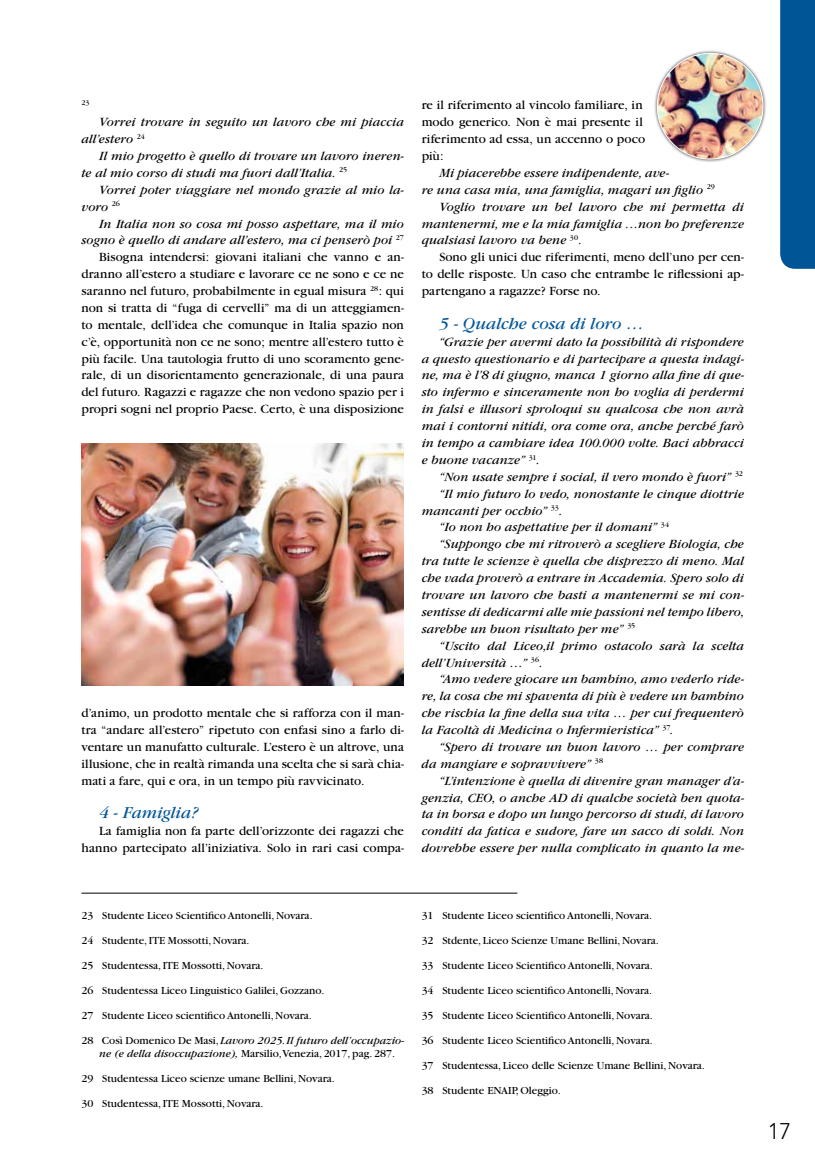
<style>
.page{position:relative;width:815px;height:1170px;background:#fff}
.page>*{position:absolute;margin:0;border:0;box-sizing:border-box;transform-origin:0 0}
.t1{font:300 22.5px "Avenir";color:#000}
.t2{font:italic 17.5px "Garamond";color:#005597}
.t3{font:italic 13.12px/16.9px "Garamond";letter-spacing:.005em;color:#000}
.t4{font:13.12px/16.9px "Garamond";letter-spacing:.005em;color:#000;text-align:right}
.t5{font:11.25px "Garamond";color:#000}
.t6{font:italic 11.25px/12.5px "Garamond";color:#000}
.t7{font:7.62px "Garamond";color:#000}
.s1{font-style:italic}
.s2{font-style:normal}
</style>
<div class="page">
<div style="left:780px;top:0;width:35px;height:269px;background:#005597"></div>
<div style="left:654px;top:50px;width:113px;height:113px;background:#000;opacity:.75"></div>
<img style="left:657px;top:53px;width:106px;height:106px;border-radius:53px">
<img style="left:81px;top:443px;width:323px;height:242px">
<hr style="left:81px;top:892px;width:436px;height:1px;background:#000">
<p class="t7" style="left:81px;top:99px;width:10px">23</p>
<p class="t3" style="left:81px;top:114px;width:324px;text-indent:18px">Vorrei trovare in seguito un lavoro che mi piaccia all’estero <sup>24</sup></p>
<p class="t3" style="left:81px;top:148px;width:324px;text-indent:18px">Il mio progetto è quello di trovare un lavoro ineren&shy;te al mio corso di studi ma fuori dall’Italia. <sup>25</sup></p>
<p class="t3" style="left:81px;top:181px;width:324px;text-indent:18px">Vorrei poter viaggiare nel mondo grazie al mio la&shy;voro <sup>26</sup></p>
<p class="t4" style="left:81px;top:215px;width:324px"><span class="s1">In Italia non so cosa mi posso aspettare, ma il mio sogno è quello di andare all’estero, ma ci penserò poi</span> <sup>27<br></sup>Bisogna intendersi: giovani italiani che vanno e an&shy;dranno all’estero a studiare e lavorare ce ne sono e ce ne saranno nel futuro, probabilmente in egual misura <sup>28</sup>: qui non si tratta di “fuga di cervelli” ma di un atteggiamen&shy;to mentale, dell’idea che comunque in Italia spazio non c’è, opportunità non ce ne sono; mentre all’estero tutto è più facile. Una tautologia frutto di uno scoramento gene&shy;rale, di un disorientamento generazionale, di una paura del futuro. Ragazzi e ragazze che non vedono spazio per i propri sogni nel proprio Paese. Certo, è una disposizione</p>
<p class="t4" style="left:81px;top:704px;width:324px;text-align:justify">d’animo, un prodotto mentale che si rafforza con il man&shy;tra “andare all’estero” ripetuto con enfasi sino a farlo di&shy;ventare un manufatto culturale. L’estero è un altrove, una illusione, che in realtà rimanda una scelta che si sarà chia&shy;mati a fare, qui e ora, in un tempo più ravvicinato.</p>
<h2 class="t2" style="left:99px;top:804px;width:101px">4 - Famiglia?</h2>
<p class="t4" style="left:81px;top:822px;width:324px">La famiglia non fa parte dell’orizzonte dei ragazzi che hanno partecipato all’iniziativa. Solo in rari casi compa-</p>
<p class="t4" style="left:422px;top:97px;width:225px;text-align:left">re il riferimento al vincolo familiare, in modo generico. Non è mai presente il riferimento ad essa, un accenno o poco più:</p>
<p class="t3" style="left:439px;top:164px;width:231px">Mi piacerebbe essere indipendente, ave-</p>
<p class="t3" style="left:422px;top:181px;width:295px">re una casa mia, una famiglia, magari un figlio <sup>29</sup></p>
<p class="t3" style="left:439px;top:198px;width:306px">Voglio trovare un bel lavoro che mi permetta di</p>
<p class="t3" style="left:422px;top:215px;width:324px">mantenermi, me e la mia famiglia …non ho preferenze</p>
<p class="t3" style="left:422px;top:232px;width:161px">qualsiasi lavoro va bene <sup>30</sup><span class="s2">.</span></p>
<p class="t4" style="left:439px;top:249px;width:306px">Sono gli unici due riferimenti, meno dell’uno per cen-</p>
<p class="t4" style="left:422px;top:266px;width:324px">to delle risposte. Un caso che entrambe le riflessioni ap-</p>
<p class="t4" style="left:422px;top:283px;width:180px">partengano a ragazze? Forse no.</p>
<h2 class="t2" style="left:439px;top:314px;width:206px">5 - Qualche cosa di loro …</h2>
<p class="t3" style="left:422px;top:333px;width:324px;text-align:justify;text-indent:18px">“Grazie per avermi dato la possibilità di rispondere a questo questionario e di partecipare a questa indagi&shy;ne, ma è l’8 di giugno, manca 1 giorno alla fine di que&shy;sto infermo e sinceramente non ho voglia di perdermi in falsi e illusori sproloqui su qualcosa che non avrà mai i contorni nitidi, ora come ora, anche perché farò in tempo a cambiare idea 100.000 volte. Baci abbracci e buone vacanze” <sup>31</sup>.</p>
<p class="t3" style="left:439px;top:468px;width:305px">“Non usate sempre i social, il vero mondo è fuori” <sup>32</sup></p>
<p class="t3" style="left:439px;top:485px;width:306px">“Il mio futuro lo vedo, nonostante le cinque diottrie</p>
<p class="t3" style="left:422px;top:502px;width:142px">mancanti per occhio” <sup>33</sup>.</p>
<p class="t3" style="left:439px;top:519px;width:231px">“Io non ho aspettative per il domani” <sup>34</sup></p>
<p class="t3" style="left:439px;top:536px;width:306px">“Suppongo che mi ritroverò a scegliere Biologia, che</p>
<p class="t3" style="left:422px;top:553px;width:324px">tra tutte le scienze è quella che disprezzo di meno. Mal</p>
<p class="t3" style="left:422px;top:569px;width:324px">che vada proverò a entrare in Accademia. Spero solo di</p>
<p class="t3" style="left:422px;top:586px;width:324px">trovare un lavoro che basti a mantenermi se mi con-</p>
<p class="t3" style="left:422px;top:603px;width:324px">sentisse di dedicarmi alle mie passioni nel tempo libero,</p>
<p class="t3" style="left:422px;top:620px;width:215px">sarebbe un buon risultato per me” <sup>35</sup></p>
<p class="t3" style="left:439px;top:637px;width:306px">“Uscito dal Liceo,il primo ostacolo sarà la scelta</p>
<p class="t3" style="left:422px;top:654px;width:123px">dell’Università …” <sup>36</sup>.</p>
<p class="t3" style="left:439px;top:671px;width:306px">“Amo vedere giocare un bambino, amo vederlo ride-</p>
<p class="t3" style="left:422px;top:688px;width:324px">re, la cosa che mi spaventa di più è vedere un bambino</p>
<p class="t3" style="left:422px;top:704px;width:324px">che rischia la fine della sua vita … per cui frequenterò</p>
<p class="t3" style="left:422px;top:721px;width:253px">la Facoltà di Medicina o Infermieristica” <sup>37</sup>.</p>
<p class="t3" style="left:439px;top:738px;width:306px">“Spero di trovare un buon lavoro … per comprare</p>
<p class="t3" style="left:422px;top:755px;width:183px">da mangiare e sopravvivere” <sup>38</sup></p>
<p class="t3" style="left:439px;top:772px;width:306px">“L’intenzione è quella di divenire gran manager d’a-</p>
<p class="t3" style="left:422px;top:789px;width:324px">genzia, CEO, o anche AD di qualche società ben quota-</p>
<p class="t3" style="left:422px;top:806px;width:324px">ta in borsa e dopo un lungo percorso di studi, di lavoro</p>
<p class="t3" style="left:422px;top:823px;width:324px">conditi da fatica e sudore, fare un sacco di soldi. Non</p>
<p class="t3" style="left:422px;top:839px;width:324px">dovrebbe essere per nulla complicato in quanto la me-</p>
<p class="t5" style="left:81px;top:909px;width:233px">23 Studente Liceo Scientifico Antonelli, Novara.</p>
<p class="t5" style="left:81px;top:934px;width:170px">24 Studente, ITE Mossotti, Novara.</p>
<p class="t5" style="left:81px;top:959px;width:184px">25 Studentessa, ITE Mossotti, Novara.</p>
<p class="t5" style="left:81px;top:984px;width:245px">26 Studentessa Liceo Linguistico Galilei, Gozzano.</p>
<p class="t5" style="left:81px;top:1009px;width:232px">27 Studente Liceo scientifico Antonelli, Novara.</p>
<p class="t6" style="left:99px;top:1034px;width:306px;text-indent:-18px"><span class="s2">28 Così Domenico De Masi,</span> Lavoro 2025. Il futuro dell’occupazio&shy;ne (e della disoccupazione), <span class="s2">Marsilio,Venezia, 2017, pag. 287.</span></p>
<p class="t5" style="left:81px;top:1072px;width:255px">29 Studentessa Liceo scienze umane Bellini, Novara.</p>
<p class="t5" style="left:81px;top:1097px;width:184px">30 Studentessa, ITE Mossotti, Novara.</p>
<p class="t5" style="left:422px;top:909px;width:232px">31 Studente Liceo scientifico Antonelli, Novara.</p>
<p class="t5" style="left:422px;top:934px;width:239px">32 Stdente, Liceo Scienze Umane Bellini, Novara.</p>
<p class="t5" style="left:422px;top:959px;width:233px">33 Studente Liceo Scientifico Antonelli, Novara.</p>
<p class="t5" style="left:422px;top:984px;width:232px">34 Studente Liceo scientifico Antonelli, Novara.</p>
<p class="t5" style="left:422px;top:1009px;width:233px">35 Studente Liceo Scientifico Antonelli, Novara.</p>
<p class="t5" style="left:422px;top:1034px;width:233px">36 Studente Liceo Scientifico Antonelli, Novara.</p>
<p class="t5" style="left:422px;top:1059px;width:285px">37 Studentessa, Liceo delle Scienze Umane Bellini, Novara.</p>
<p class="t5" style="left:422px;top:1084px;width:141px">38 Studente ENAIP, Oleggio.</p>
<h1 class="t1" style="left:768px;top:1117px;width:25px">17</h1>
</div>
